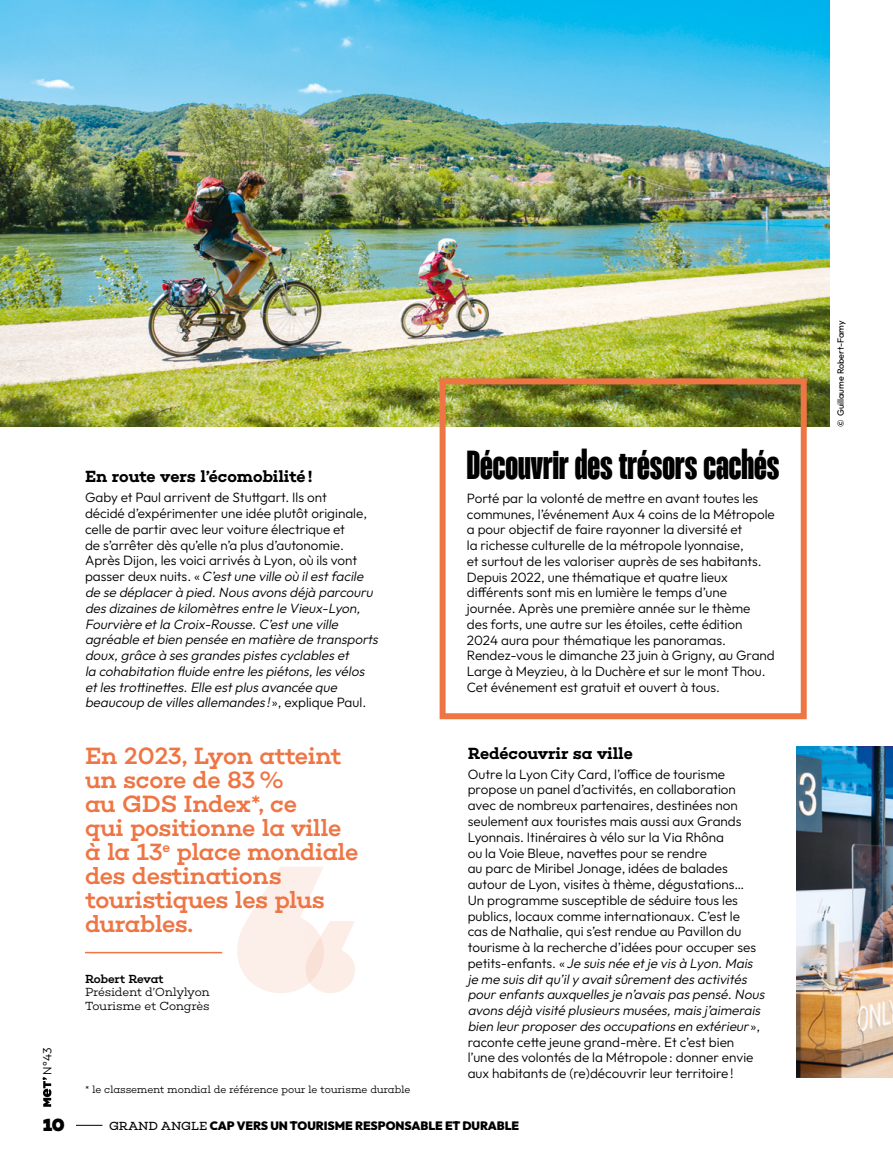
<style>
.page{position:relative;width:893px;height:1170px;background:#fff}
.page>*{position:absolute;margin:0;border:0;box-sizing:border-box;transform-origin:0 0}
.t1{font:900 40.5px "Mango Grotesque";color:#000}
.Texte-Courant-outfit{font:500 24px/24px "Choplin";letter-spacing:-.025em;color:#ee7544}
.t2{font:900 18px "Choplin";color:#000}
.meT_INTER-TITRES{font:600 16.5px "Choplin";letter-spacing:-.01em;color:#000}
.meT_COURANT{font:300 13.5px/15.8px "Outfit";color:#000}
.meT_COURANT-2{font:italic 300 13.5px/15.8px "Outfit";color:#000}
.t3{font:900 12px "Outfit";color:#000}
.Texte-Courant-outfit-2{font:300 12px "Choplin";letter-spacing:-.02em;color:#000}
.Texte-Courant-outfit-3{font:500 12px "Choplin";letter-spacing:-.02em;color:#000}
.t4{font:300 12px "Outfit";color:#000}
.Texte-Courant-outfit-4{font:300 10.5px "Choplin";letter-spacing:-.02em;color:#000}
.t5{font:9px "Outfit";color:#000}
.s1{font-style:normal}
.s2{font-style:italic}
.s3{font-family:"Choplin";font-weight:400}
</style>
<div class="page">
<img style="left:0;top:0;width:829px;height:426px">
<svg style="left:237px;top:867px;width:118px;height:126px"></svg>
<div style="left:440px;top:378px;width:367px;height:341px;border:6px solid #ee7544"></div>
<img style="left:796px;top:747px;width:97px;height:330px">
<hr style="left:85px;top:951px;width:137px;height:2px;background:#ee7544">
<svg style="left:76px;top:1124px;width:26px;height:1px"></svg>
<svg style="left:43px;top:1077px;width:8px;height:29px"></svg>
<p class="t4" style="left:40px;top:1074px;width:28px;rotate:-90deg">N°43</p>
<h3 class="t2" style="left:43px;top:1113px;width:24px">10</h3>
<h2 class="meT_INTER-TITRES" style="left:85px;top:467px;width:229px">En route vers l’écomobilité !</h2>
<p class="meT_COURANT-2" style="left:85px;top:489px;width:297px"><span class="s1">Gaby et Paul arrivent de Stuttgart. Ils ont<br>décidé d’expérimenter une idée plutôt originale, celle de partir avec leur voiture électrique et<br>de s’arrêter dès qu’elle n’a plus d’autonomie.<br>Après Dijon, les voici arrivés à Lyon, où ils vont<br>p a s s e r d e u x n u i ts . «</span> C’estune ville où ilestfacile de se déplacer à pied.Nous avons déjà parcouru des dizaines de kilomètres entre le Vieux-Lyon, Fourvière etla Croix-Rousse.C’estune ville agréable etbien pensée en matière de transports doux,grâce à ses grandes pistes cyclables et<br>la cohabitation fluide entre les piétons,les vélos etles trottinettes.Elle estplus avancée que beaucoup de villes allemandes ! <span class="s1">» , ex p l i q u e P a u l .</span></p>
<p class="Texte-Courant-outfit" style="left:85px;top:743px;width:275px">En 2023, Lyon atteint un score de 83%<br>au GDS Index*, ce<br>qui positionne la ville à la 13<sup>e</sup> place mondiale des destinations touristiques les plus durables.</p>
<p class="Texte-Courant-outfit-3" style="left:85px;top:971px;width:80px">Robert Revat</p>
<p class="Texte-Courant-outfit-2" style="left:85px;top:985px;width:126px">Président d’Onlylyon</p>
<p class="Texte-Courant-outfit-2" style="left:85px;top:998px;width:126px">Tourisme et Congrès</p>
<p class="Texte-Courant-outfit-4" style="left:85px;top:1083px;width:327px">* le classement mondial de référence pour le tourisme durable</p>
<h1 class="t1" style="left:467px;top:441px;width:314px">Découvrir des trésors cachés</h1>
<p class="meT_COURANT" style="left:467px;top:490px;width:309px">Porté par la volonté de mettre en avant toutes les communes, l’événement Aux 4 coins de la Métropole a pour objectif de faire rayonner la diversité et<br>la richesse culturelle de la métropole lyonnaise,<br>et surtout de les valoriser auprès de ses habitants.<br>Depuis 2022, une thématique et quatre lieux différents sont mis en lumière le temps d’une journée. Après une première année sur le thème<br>des forts, une autre sur les étoiles, cette édition 2024 aura pour thématique les panoramas.<br>Rendez‑vous le dimanche 23 juin à Grigny, au Grand Large à Meyzieu, à la Duchère et sur le mont Thou.<br>Cet événement est gratuit et ouvert à tous.</p>
<h2 class="meT_INTER-TITRES" style="left:468px;top:743px;width:166px">Redécouvrir sa ville</h2>
<p class="meT_COURANT" style="left:468px;top:766px;width:301px">Outre la Lyon City Card, l’office de tourisme propose un panel d’activités, en collaboration avec de nombreux partenaires, destinées non seulement aux touristes mais aussi aux Grands Lyonnais. Itinéraires à vélo sur la Via Rhôna<br>ou la Voie Bleue, navettes pour se rendre<br>au parc de Miribel Jonage, idées de balades autour de Lyon, visites à thème, dégustations…<br>Un programme susceptible de séduire tous les publics, locaux comme internationaux. C’est le<br>cas de Nathalie, qui s’est rendue au Pavillon du tourisme à la recherche d’idées pour occuper ses petits-enfants. « <span class="s2">Je suis née etje vis à Lyon.Mais je me suis ditqu’ily avaitsûrementdes activités pour enfants auxquelles je n’avais pas pensé.Nous avons déjà visité plusieurs musées,mais j ’aimerais bien leur proposer des occupations en extérieur</span> » , raconte cette jeune grand-mère. Et c’est bien<br>l’une des volontés de la Métropole: donner envie aux habitants de (re)découvrir leur territoire!</p>
<p class="t3" style="left:109px;top:1118px;width:412px"><span class="s3">GRAND ANGLE</span> CAP VERS UN TOURISME RESPONSABLE ET DURABLE</p>
<p class="t5" style="left:836px;top:426px;width:107px;rotate:-90deg">© Guillaume Robert-Famy</p>
</div>
